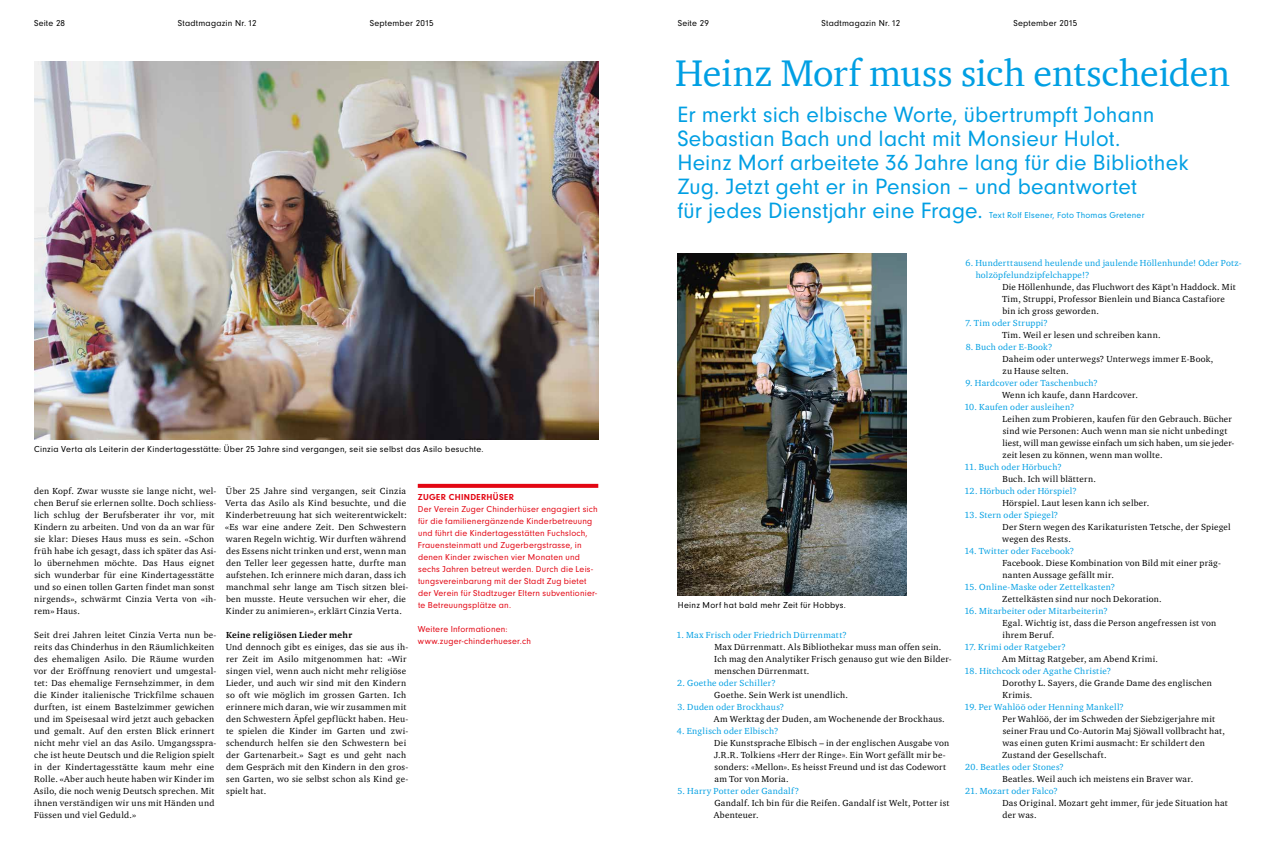
<style>
.page{position:relative;width:1276px;height:842px;background:#fff}
.page>*{position:absolute;margin:0;border:0;box-sizing:border-box;transform-origin:0 0}
.t1{font:38px "ITC Charter Com";color:#009fe3}
.t2{font:23px/24px "Neuzeit Gro";letter-spacing:.005em;color:#009fe3}
.t3{font:9px/12px "ITC Charter Com";letter-spacing:.03em;color:#000}
.t4{font:9px/12px "ITC Charter Com";letter-spacing:.03em;color:#009fe3}
.t5{font:9px/12px "Neuzeit Gro";letter-spacing:.025em;color:#e30613}
.t6{font:9px "Neuzeit Gro";letter-spacing:.03em;color:#000}
.t7{font:9px "Neuzeit Gro";letter-spacing:.025em;color:#009fe3}
.t8{font:700 9px "ITC Charter Com";letter-spacing:.035em;color:#000}
.t9{font:700 9px "Neuzeit Gro";letter-spacing:.04em;color:#e30613}
.s1{font-family:"Neuzeit Gro"}
</style>
<div class="page">
<img style="left:34px;top:62px;width:564px;height:378px">
<svg style="left:418px;top:484px;width:180px;height:4px"></svg>
<img style="left:678px;top:254px;width:228px;height:342px">
<p class="t6" style="left:34px;top:18px;width:33px">Seite 28</p>
<p class="t6" style="left:178px;top:18px;width:80px">Stadtmagazin Nr. 12</p>
<p class="t6" style="left:370px;top:18px;width:65px">September 2015</p>
<p class="t6" style="left:677px;top:18px;width:33px">Seite 29</p>
<p class="t6" style="left:821px;top:18px;width:80px">Stadtmagazin Nr. 12</p>
<p class="t6" style="left:1013px;top:18px;width:65px">September 2015</p>
<p class="t6" style="left:34px;top:444px;width:451px">Cinzia Verta als Leiterin der Kindertagesstätte: Über 25 Jahre sind vergangen, seit sie selbst das Asilo besuchte.</p>
<p class="t3" style="left:34px;top:485px;width:184px">den Kopf. Zwar wusste sie lange nicht, wel&shy;chen Beruf sie erlernen sollte. Doch schliess&shy;lich schlug der Berufsberater ihr vor, mit Kindern zu arbeiten. Und von da an war für sie klar: Dieses Haus muss es sein. «Schon früh habe ich gesagt, dass ich später das Asi&shy;lo übernehmen möchte. Das Haus eignet sich wunderbar für eine Kindertagesstätte und so einen tollen Garten findet man sonst nirgends», schwärmt Cinzia Verta von «ih&shy;rem» Haus.</p>
<p class="t3" style="left:34px;top:629px;width:184px">Seit drei Jahren leitet Cinzia Verta nun be&shy;reits das Chinderhus in den Räumlichkeiten des ehemaligen Asilo. Die Räume wurden vor der Eröffnung renoviert und umgestal&shy;tet: Das ehemalige Fernsehzimmer, in dem die Kinder italienische Trickfilme schauen durften, ist einem Bastelzimmer gewichen und im Speisesaal wird jetzt auch gebacken und gemalt. Auf den ersten Blick erinnert nicht mehr viel an das Asilo. Umgangsspra&shy;che ist heute Deutsch und die Religion spielt in der Kindertagesstätte kaum mehr eine Rolle. «Aber auch heute haben wir Kinder im Asilo, die noch wenig Deutsch sprechen. Mit ihnen verständigen wir uns mit Händen und Füssen und viel Geduld.»</p>
<p class="t3" style="left:225px;top:485px;width:185px">Über 25 Jahre sind vergangen, seit Cinzia Verta das Asilo als Kind besuchte, und die Kinderbetreuung hat sich weiterentwickelt: «Es war eine andere Zeit. Den Schwestern waren Regeln wichtig. Wir durften während des Essens nicht trinken und erst, wenn man den Teller leer gegessen hatte, durfte man aufstehen. Ich erinnere mich daran, dass ich manchmal sehr lange am Tisch sitzen blei&shy;ben musste. Heute versuchen wir eher, die Kinder zu animieren», erklärt Cinzia Verta.</p>
<p class="t8" style="left:226px;top:629px;width:128px">Keine religiösen Lieder mehr</p>
<p class="t3" style="left:226px;top:641px;width:184px">Und dennoch gibt es einiges, das sie aus ih&shy;rer Zeit im Asilo mitgenommen hat: «Wir singen viel, wenn auch nicht mehr religiöse Lieder, und auch wir sind mit den Kindern so oft wie möglich im grossen Garten. Ich erinnere mich daran, wie wir zusammen mit den Schwestern Äpfel gepflückt haben. Heu&shy;te spielen die Kinder im Garten und zwi&shy;schendurch helfen sie den Schwestern bei der Gartenarbeit.» Sagt es und geht nach dem Gespräch mit den Kindern in den gros&shy;sen Garten, wo sie selbst schon als Kind ge&shy;spielt hat.</p>
<p class="t9" style="left:418px;top:492px;width:98px">ZUGER CHINDERHÜSER</p>
<p class="t5" style="left:418px;top:503px;width:181px">Der Verein Zuger Chinderhüser engagiert sich für die familienergänzende Kinderbetreuung und führt die Kindertagesstätten Fuchsloch, Frauensteinmatt und Zugerbergstrasse, in denen Kinder zwischen vier Monaten und sechs Jahren betreut werden. Durch die Leis&shy;tungsvereinbarung mit der Stadt Zug bietet der Verein für Stadtzuger Eltern subventionier&shy;te Betreuungsplätze an.</p>
<p class="t5" style="left:418px;top:623px;width:115px">Weitere Informationen: www.zuger-chinderhueser.ch</p>
<h1 class="t1" style="left:675px;top:49px;width:556px">Heinz Morf muss sich entscheiden</h1>
<h2 class="t2" style="left:677px;top:103px;width:513px">Er merkt sich elbische Worte, übertrumpft Johann Sebastian Bach und lacht mit Monsieur Hulot.<br>Heinz Morf arbeitete 36 Jahre lang für die Bibliothek Zug. Jetzt geht er in Pension – und beantwortet<br>für jedes Dienstjahr eine Frage.</h2>
<p class="t7" style="left:989px;top:210px;width:157px">Text Rolf Elsener, Foto Thomas Gretener</p>
<p class="t4" style="left:975px;top:257px;width:267px;text-indent:-10px">6. Hunderttausend heulende und jaulende Höllenhunde! Oder Potz&shy;holzöpfelundzipfelchappe!?</p>
<p class="t3" style="left:1002px;top:281px;width:235px">Die Höllenhunde, das Fluchwort des Käpt’n Haddock. Mit<br>Tim, Struppi, Professor Bienlein und Bianca Castafiore bin ich gross geworden.</p>
<p class="t4" style="left:965px;top:317px;width:84px">7. Tim oder Struppi?</p>
<p class="t3" style="left:1002px;top:329px;width:160px">Tim. Weil er lesen und schreiben kann.</p>
<p class="t4" style="left:965px;top:341px;width:88px">8. Buch oder E-Book?</p>
<p class="t3" style="left:1002px;top:353px;width:212px">Daheim oder unterwegs? Unterwegs immer E-Book, zu Hause selten.</p>
<p class="t4" style="left:965px;top:377px;width:134px">9. Hardcover oder Taschenbuch?</p>
<p class="t3" style="left:1002px;top:389px;width:137px">Wenn ich kaufe, dann Hardcover.</p>
<p class="t4" style="left:964px;top:401px;width:111px">10. Kaufen oder ausleihen?</p>
<p class="t3" style="left:1002px;top:413px;width:233px">Leihen zum Probieren, kaufen für den Gebrauch. Bücher sind wie Personen: Auch wenn man sie nicht unbedingt liest, will man gewisse einfach um sich haben, um sie jeder&shy;zeit lesen zu können, wenn man wollte.</p>
<p class="t4" style="left:964px;top:461px;width:99px">11. Buch oder Hörbuch?</p>
<p class="t3" style="left:1002px;top:473px;width:95px">Buch. Ich will blättern.</p>
<p class="t4" style="left:964px;top:485px;width:114px">12. Hörbuch oder Hörspiel?</p>
<p class="t3" style="left:1002px;top:497px;width:148px">Hörspiel. Laut lesen kann ich selber.</p>
<p class="t4" style="left:964px;top:509px;width:95px">13. Stern oder Spiegel?</p>
<p class="t3" style="left:1002px;top:521px;width:230px">Der Stern wegen des Karikaturisten Tetsche, der Spiegel wegen des Rests.</p>
<p class="t4" style="left:964px;top:545px;width:111px">14. Twitter oder Facebook?</p>
<p class="t3" style="left:1002px;top:557px;width:220px">Facebook. Diese Kombination von Bild mit einer präg&shy;nanten Aussage gefällt mir.</p>
<p class="t4" style="left:964px;top:581px;width:152px">15. Online-Maske oder Zettelkasten?</p>
<p class="t3" style="left:1002px;top:593px;width:161px">Zettelkästen sind nur noch Dekoration.</p>
<p class="t4" style="left:964px;top:605px;width:145px">16. Mitarbeiter oder Mitarbeiterin?</p>
<p class="t3" style="left:1002px;top:617px;width:215px">Egal. Wichtig ist, dass die Person angefressen ist von ihrem Beruf.</p>
<p class="t4" style="left:964px;top:641px;width:103px">17. Krimi oder Ratgeber?</p>
<p class="t3" style="left:1002px;top:653px;width:157px">Am Mittag Ratgeber, am Abend Krimi.</p>
<p class="t4" style="left:964px;top:665px;width:148px">18. Hitchcock oder Agathe Christie?</p>
<p class="t3" style="left:1002px;top:677px;width:211px">Dorothy L. Sayers, die Grande Dame des englischen<br>Krimis.</p>
<p class="t4" style="left:964px;top:701px;width:161px">19. Per Wahlöö oder Henning Mankell?</p>
<p class="t3" style="left:1002px;top:713px;width:224px">Per Wahlöö, der im Schweden der Siebzigerjahre mit seiner Frau und Co-Autorin Maj Sjöwall vollbracht hat, was einen guten Krimi ausmacht: Er schildert den Zustand der Gesellschaft.</p>
<p class="t4" style="left:965px;top:761px;width:100px">20. Beatles oder Stones?</p>
<p class="t3" style="left:1002px;top:773px;width:192px">Beatles. Weil auch ich meistens ein Braver war.</p>
<p class="t4" style="left:965px;top:785px;width:94px">21. Mozart oder Falco?</p>
<p class="t3" style="left:1002px;top:797px;width:227px">Das Original. Mozart geht immer, für jede Situation hat der was.</p>
<p class="t6" style="left:678px;top:600px;width:170px">Heinz Morf hat bald mehr Zeit für Hobbys.</p>
<p class="t4" style="left:676px;top:629px;width:172px">1. Max Frisch oder Friedrich Dürrenmatt?</p>
<p class="t3" style="left:714px;top:641px;width:239px">Max Dürrenmatt. Als Bibliothekar muss man offen sein.<br>Ich mag den Analytiker Frisch genauso gut wie den Bilder&shy;menschen Dürrenmatt.</p>
<p class="t4" style="left:677px;top:677px;width:100px">2. Goethe oder Schiller?</p>
<p class="t3" style="left:714px;top:689px;width:135px">Goethe. Sein Werk ist unendlich.</p>
<p class="t4" style="left:677px;top:701px;width:108px">3. Duden oder Brockhaus?</p>
<p class="t3" style="left:714px;top:713px;width:232px">Am Werktag der Duden, am Wochenende der Brockhaus.</p>
<p class="t4" style="left:677px;top:725px;width:103px">4. Englisch oder Elbisch?</p>
<p class="t3" style="left:714px;top:737px;width:237px">Die Kunstsprache Elbisch – in der englischen Ausgabe von J.R.R. Tolkiens <span class="s1">«</span>Herr der Ringe<span class="s1">».</span> Ein Wort gefällt mir be&shy;sonders: <span class="s1">«</span>Mellon<span class="s1">»</span>. Es heisst Freund und ist das Codewort am Tor von Moria.</p>
<p class="t4" style="left:677px;top:785px;width:123px">5. Harry Potter oder Gandalf?</p>
<p class="t3" style="left:714px;top:797px;width:237px">Gandalf. Ich bin für die Reifen. Gandalf ist Welt, Potter ist<br>Abenteuer.</p>
</div>
